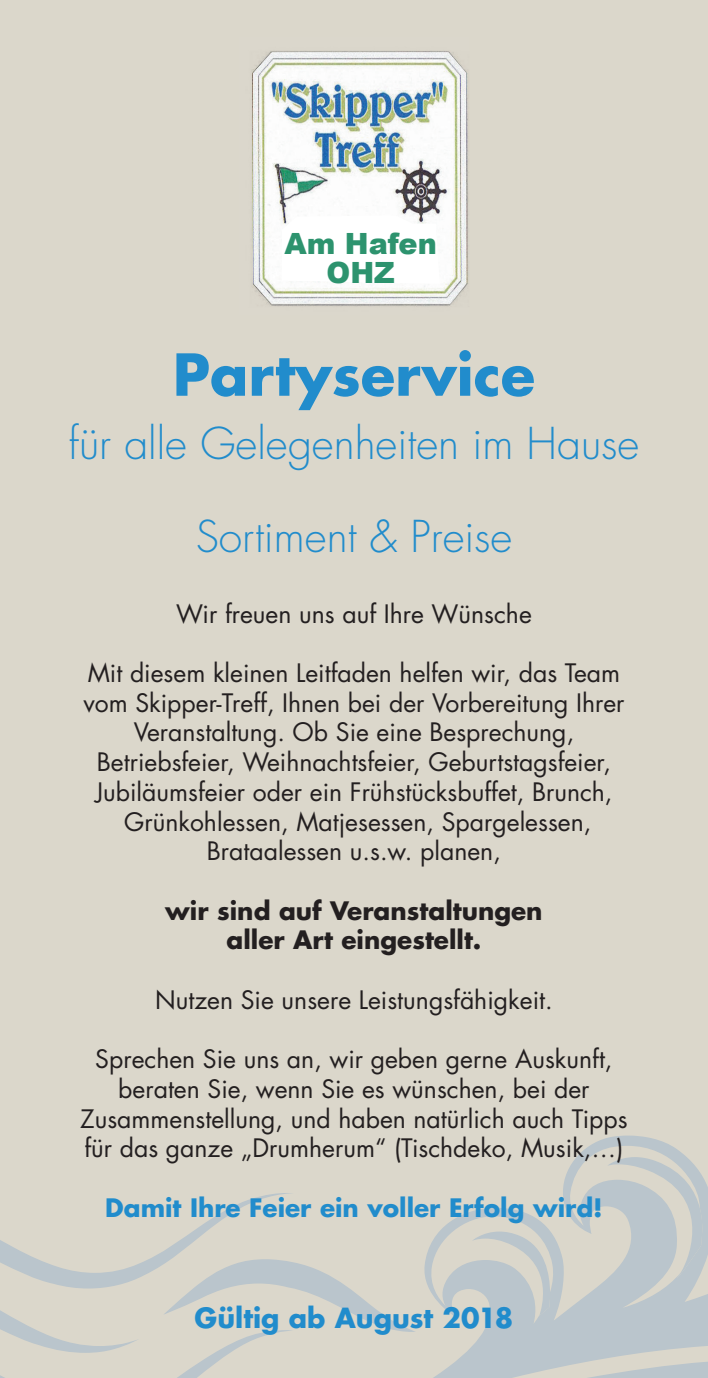
<style>
.page{position:relative;width:708px;height:1378px;background:#dbd7cb}
.page>*{position:absolute;margin:0;border:0;box-sizing:border-box;transform-origin:0 0}
.t1{font:700 56.25px "Futura";color:#218ccc}
.t2{font:300 42.75px/93.1px "Futura";color:#218ccc;text-align:center}
.t3{font:900 29.25px/29.2px "Arial";color:#2d936e;text-align:center}
.t4{font:700 27px "Futura";color:#218ccc}
.t5{font:24.75px/29.7px "Futura";color:#231f20;text-align:center}
.t6{font:700 24.75px/29.7px "Futura";color:#231f20;text-align:center}
.t7{font:700 24.75px "Futura";color:#218ccc}
</style>
<div class="page">
<svg style="left:0;top:1193px;width:415px;height:185px"></svg>
<svg style="left:424px;top:1135px;width:284px;height:243px"></svg>
<svg style="left:586px;top:1361px;width:122px;height:17px"></svg>
<svg style="left:472px;top:1231px;width:82px;height:85px"></svg>
<svg style="left:607px;top:1157px;width:101px;height:120px"></svg>
<img style="left:252px;top:51px;width:217px;height:256px">
<img style="left:253px;top:52px;width:213px;height:252px">
<div style="left:282px;top:215px;width:158px;height:69px;background:#fff"></div>
<p class="t3" style="left:284px;top:228px;width:154px">Am Hafen<br>OHZ</p>
<h1 class="t1" style="left:173px;top:337px;width:364px">Partyservice</h1>
<h2 class="t2" style="left:69px;top:398px;width:572px">für alle Gelegenheiten im Hause<br>Sortiment &amp; Preise</h2>
<p class="t5" style="left:176px;top:599px;width:357px">Wir freuen uns auf Ihre Wünsche</p>
<p class="t5" style="left:83px;top:658px;width:543px">Mit diesem kleinen Leitfaden helfen wir, das Team vom Skipper-Treff, Ihnen bei der Vorbereitung Ihrer Veranstaltung. Ob Sie eine Besprechung, Betriebsfeier, Weihnachtsfeier, Geburtstagsfeier, Jubiläumsfeier oder ein Frühstücksbuffet, Brunch, Grünkohlessen, Matjesessen, Spargelessen, Brataalessen u.s.w. planen,</p>
<p class="t6" style="left:165px;top:895px;width:379px">wir sind auf Veranstaltungen aller Art eingestellt.</p>
<p class="t5" style="left:155px;top:985px;width:399px">Nutzen Sie unsere Leistungsfähigkeit.</p>
<p class="t5" style="left:80px;top:1044px;width:549px">Sprechen Sie uns an, wir geben gerne Auskunft, beraten Sie, wenn Sie es wünschen, bei der Zusammenstellung, und haben natürlich auch Tipps für das ganze „Drumherum“ (Tischdeko, Musik,…)</p>
<p class="t7" style="left:105px;top:1191px;width:499px">Damit Ihre Feier ein voller Erfolg wird!</p>
<p class="t4" style="left:195px;top:1299px;width:320px">Gültig ab August 2018</p>
</div>
